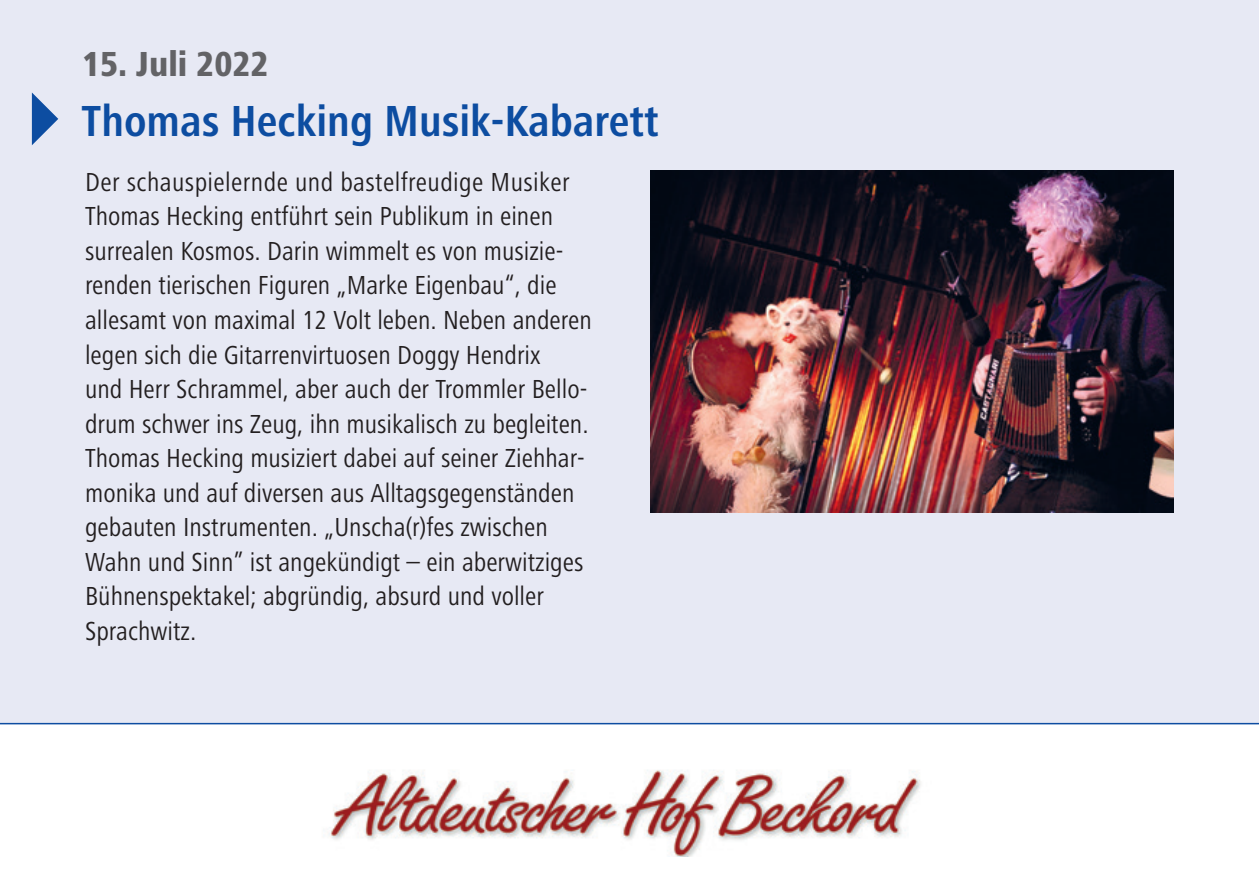
<style>
.page{position:relative;width:1259px;height:893px;background:#fff}
.page>*{position:absolute;margin:0;border:0;box-sizing:border-box;transform-origin:0 0}
.t1{font:700 condensed 45px "Frutiger Next LT";color:#0d4da1}
.t2{font:800 condensed 36px "Frutiger Next LT";color:#636366}
.t3{font:condensed 27px/34.5px "Frutiger Next LT";color:#231f20}
</style>
<div class="page">
<div style="left:0;top:0;width:1259px;height:723px;background:#e7e9f4"></div>
<hr style="left:0;top:723px;width:1259px;height:1px;background:#0d4da1">
<svg style="left:32px;top:92px;width:26px;height:53px"></svg>
<img style="left:651px;top:170px;width:523px;height:342px">
<img style="left:329px;top:770px;width:592px;height:87px">
<h2 class="t2" style="left:82px;top:44px;width:188px">15. Juli 2022</h2>
<h1 class="t1" style="left:82px;top:96px;width:579px">Thomas Hecking Musik-Kabarett</h1>
<p class="t3" style="left:85px;top:165px;width:508px">Der schauspielernde und bastelfreudige Musiker Thomas Hecking entführt sein Publikum in einen surrealen Kosmos. Darin wimmelt es von musizie&shy;renden tierischen Figuren „Marke Eigenbau“, die allesamt von maximal 12 Volt leben. Neben anderen legen sich die Gitarrenvirtuosen Doggy Hendrix<br>und Herr Schrammel, aber auch der Trommler Bello&shy;drum schwer ins Zeug, ihn musikalisch zu begleiten.<br>Thomas Hecking musiziert dabei auf seiner Ziehhar&shy;monika und auf diversen aus Alltagsgegenständen gebauten Instrumenten. „Unscha(r)fes zwischen Wahn und Sinn” ist angekündigt – ein aberwitziges Bühnenspektakel; abgründig, absurd und voller Sprachwitz.</p>
</div>
